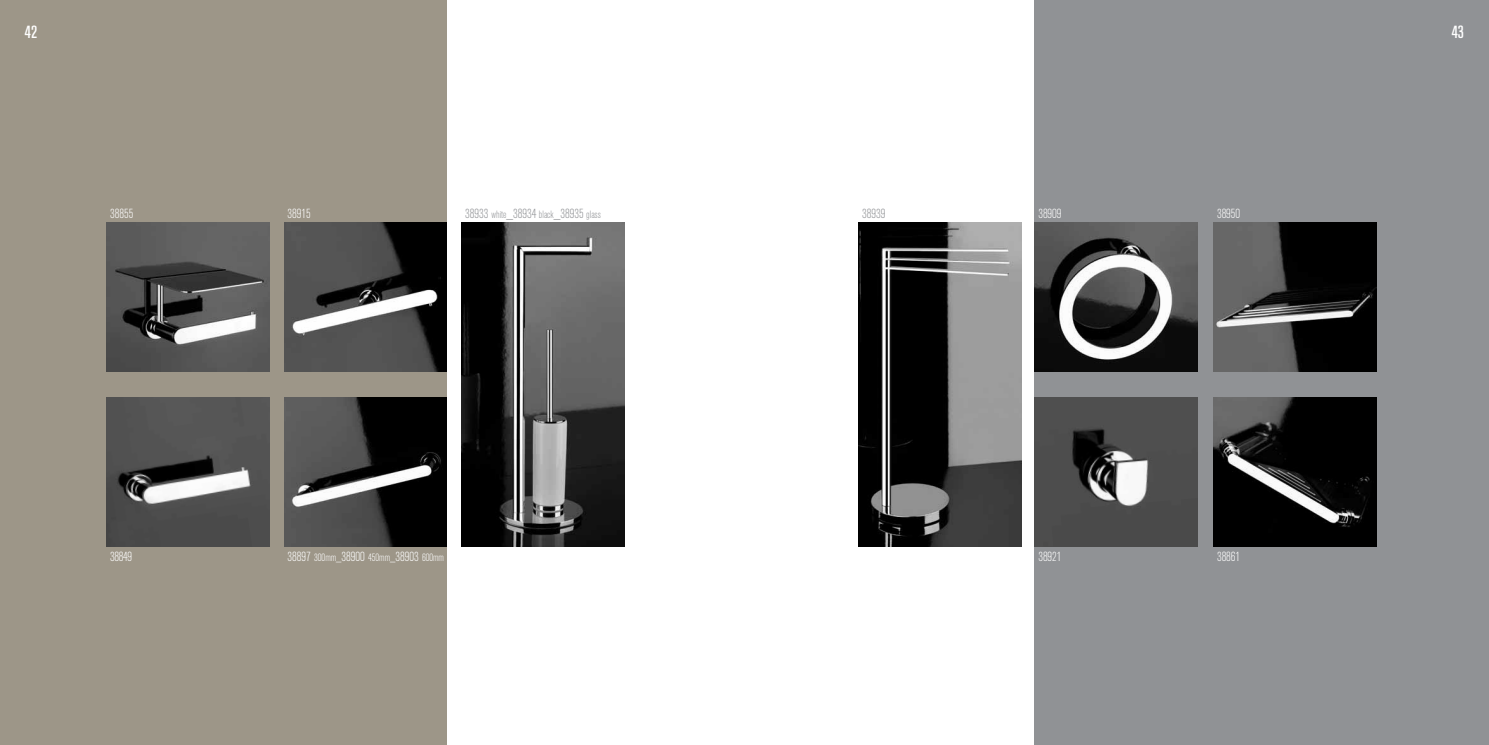
<style>
.page{position:relative;width:1489px;height:745px;background:#fff}
.page>*{position:absolute;margin:0;border:0;box-sizing:border-box;transform-origin:0 0}
.t1{font:500 condensed 17.5px "Akzidenz Grotesk BE";color:#fff}
.t2{font:300 condensed 13.12px "Akzidenz Grotesk BE";color:#909295}
.t3{font:300 condensed 13.12px "Akzidenz Grotesk BE";color:#fff}
.t4{font:300 condensed 10.5px "Akzidenz Grotesk BE";color:#fff}
.s1{font-size:10.5px}
.s2{font-size:13.12px}
</style>
<div class="page">
<div style="left:1034px;top:0;width:454px;height:744px;background:#909295"></div>
<div style="left:0;top:0;width:446px;height:744px;background:#9d9688"></div>
<img style="left:284px;top:222px;width:162px;height:149px">
<img style="left:284px;top:397px;width:162px;height:149px">
<img style="left:107px;top:397px;width:162px;height:149px">
<img style="left:858px;top:222px;width:163px;height:324px">
<img style="left:107px;top:222px;width:162px;height:149px">
<img style="left:1034px;top:222px;width:163px;height:149px">
<img style="left:1213px;top:397px;width:162px;height:149px">
<img style="left:1034px;top:397px;width:163px;height:149px">
<img style="left:461px;top:222px;width:163px;height:324px">
<img style="left:1213px;top:222px;width:162px;height:149px">
<h1 class="t1" style="left:25px;top:22px;width:14px">-42</h1>
<p class="t3" style="left:110px;top:206px;width:25px">38855</p>
<p class="t3" style="left:110px;top:548px;width:23px">38849</p>
<p class="t3" style="left:287px;top:206px;width:25px">38915</p>
<p class="t2" style="left:862px;top:206px;width:25px">38939</p>
<p class="t2" style="left:465px;top:206px;width:137px">38933 <span class="s1">white</span>_38934 <span class="s1">black</span>_38935 <span class="s1">glass</span></p>
<p class="t3" style="left:1038px;top:206px;width:25px">38909</p>
<p class="t3" style="left:1216px;top:206px;width:25px">38950</p>
<p class="t4" style="left:287px;top:551px;width:158px"><span class="s2">38897</span> 300mm_<span class="s2">38900</span> 450mm_<span class="s2">38903</span> 600mm</p>
<p class="t3" style="left:1038px;top:548px;width:25px">38921</p>
<p class="t3" style="left:1216px;top:548px;width:25px">38861</p>
<h1 class="t1" style="left:1451px;top:22px;width:14px">-43</h1>
</div>
